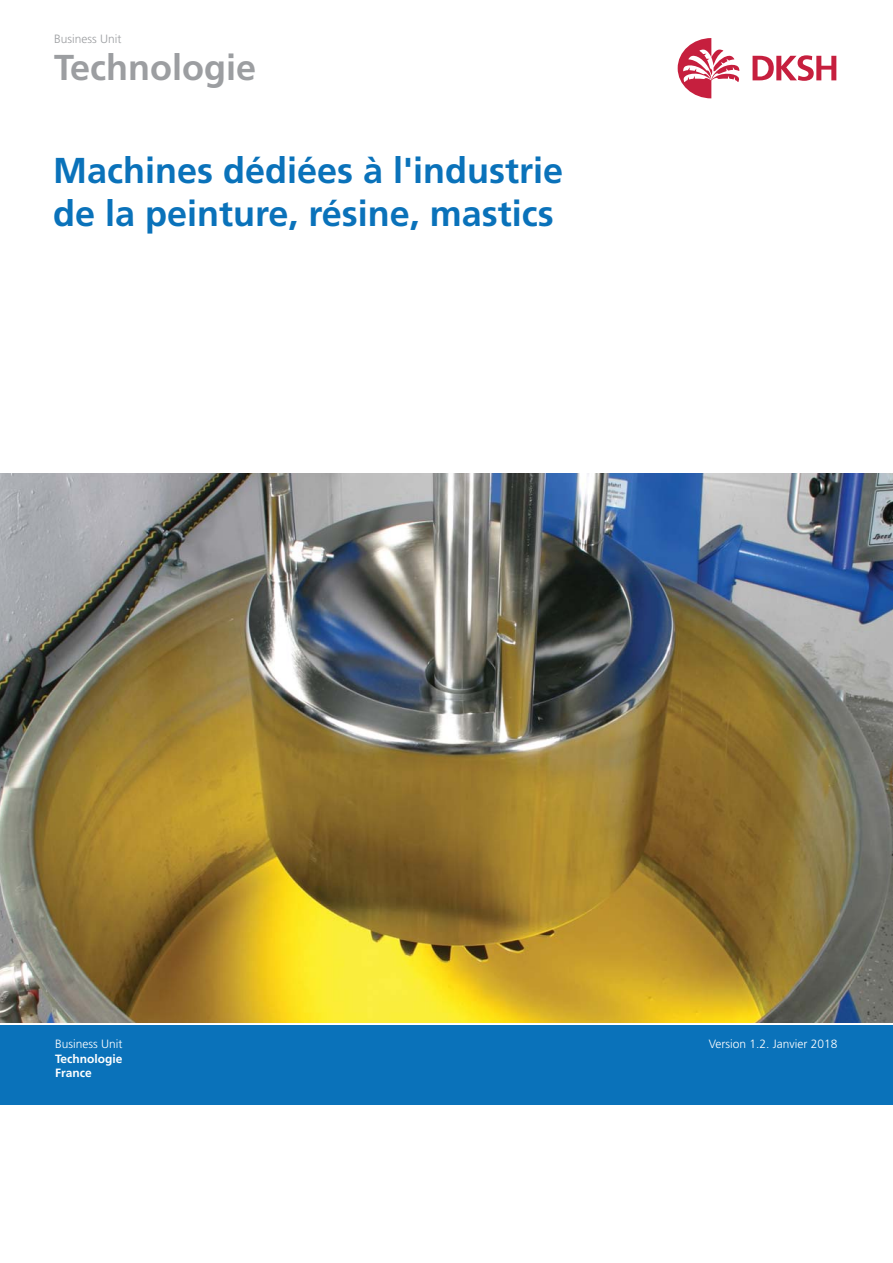
<style>
.page{position:relative;width:893px;height:1263px;background:#fff}
.page>*{position:absolute;margin:0;border:0;box-sizing:border-box;transform-origin:0 0}
.t1{font:700 36px/43.2px "Frutiger LT Pro";color:#0a72ba}
.t2{font:700 36px "Frutiger LT Pro";color:#9c9ea1}
.t3{font:300 12px "Frutiger LT Pro";color:#fff}
.t4{font:700 12px/14.4px "Frutiger LT Pro";color:#fff}
.t5{font:300 12px "Frutiger LT Pro";color:#9c9ea1}
</style>
<div class="page">
<div style="left:0;top:1025px;width:893px;height:80px;background:#0a72ba"></div>
<svg style="left:752px;top:55px;width:84px;height:26px"></svg>
<svg style="left:678px;top:38px;width:61px;height:60px"></svg>
<img style="left:0;top:473px;width:893px;height:550px">
<p class="t5" style="left:54px;top:34px;width:69px">Business Unit</p>
<p class="t2" style="left:54px;top:54px;width:203px">Technologie</p>
<p class="t1" style="left:53px;top:151px;width:511px">Machines dédiées à l'industrie de la peinture, résine, mastics</p>
<p class="t3" style="left:55px;top:1040px;width:69px">Business Unit</p>
<p class="t4" style="left:55px;top:1052px;width:69px">Technologie<br>France</p>
<p class="t3" style="left:709px;top:1040px;width:130px">Version 1.2. Janvier 2018</p>
</div>
